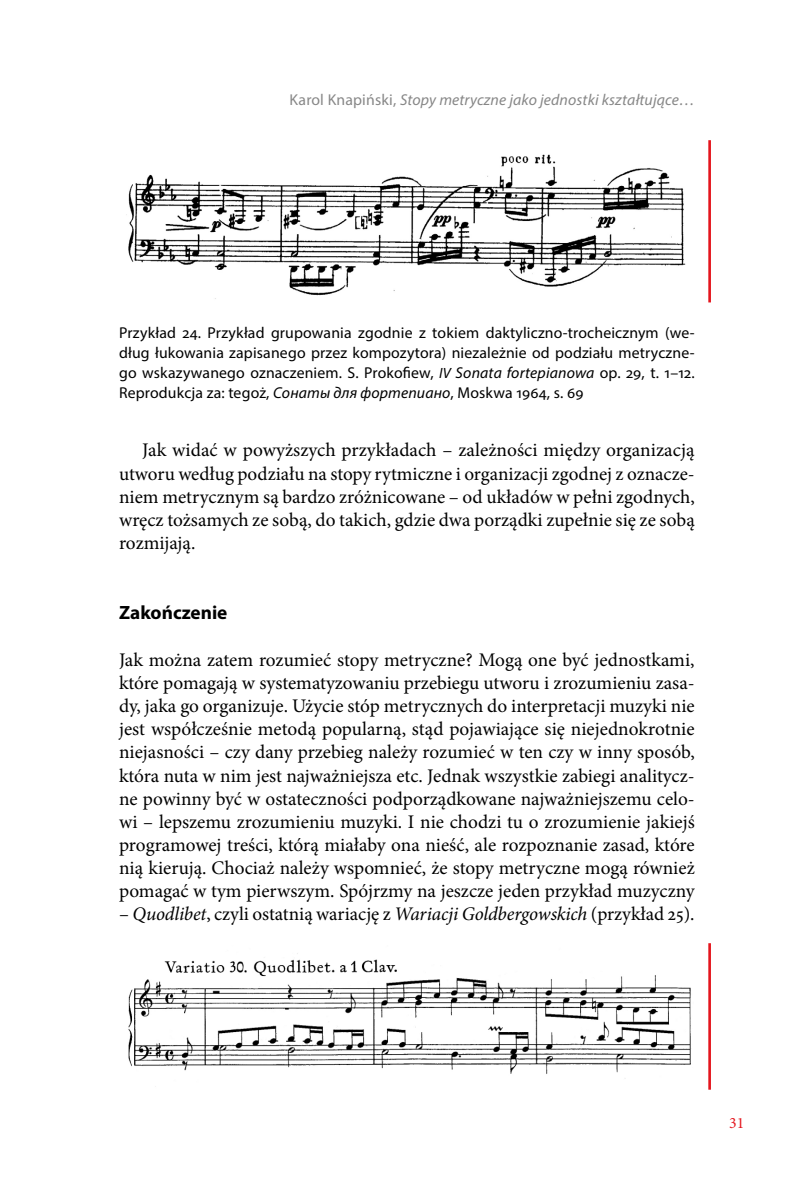
<style>
.page{position:relative;width:794px;height:1191px;background:#fff}
.page>*{position:absolute;margin:0;border:0;box-sizing:border-box;transform-origin:0 0}
.t1{font:19.25px/23.1px "Minion Pro";color:#000;text-align:justify}
.t2{font:700 19.25px "Myriad Pro";color:#000}
.t3{font:15.75px/19.6px "Myriad Pro";letter-spacing:.01em;color:#000;text-align:justify}
.t4{font:italic 15.75px "Myriad Pro";letter-spacing:.01em;color:#878787}
.t5{font:15.75px "Minion Pro";color:#e4151d}
.s1{font-style:normal}
.s2{font-style:italic;font-size:14.88px}
.s3{font-style:italic}
</style>
<div class="page">
<img style="left:126px;top:154px;width:560px;height:145px">
<hr style="left:708px;top:140px;width:3px;height:162px;background:#e4151d">
<img style="left:128px;top:953px;width:563px;height:126px">
<hr style="left:708px;top:943px;width:3px;height:146px;background:#e4151d">
<p class="t4" style="left:290px;top:90px;width:406px"><span class="s1">Karol Knapiński,</span> Stopy metryczne jako jednostki kształtujące…</p>
<p class="t3" style="left:119px;top:323px;width:577px">Przykład 24. Przykład grupowania zgodnie z tokiem daktyliczno-trocheicznym (we&shy;dług łukowania zapisanego przez kompozytora) niezależnie od podziału metryczne&shy;go wskazywanego oznaczeniem. S. Prokofiew, <span class="s2">IV</span> <span class="s3">Sonata fortepianowa</span> op. 29, t. 1–12.<br>Reprodukcja za: tegoż, <span class="s3">Сонаты для фортепиано</span>, Moskwa 1964, s. 69</p>
<p class="t1" style="left:119px;top:439px;width:577px;text-indent:23px">Jak widać w powyższych przykładach – zależności między organizacją utworu według podziału na stopy rytmiczne i organizacji zgodnej z oznacze&shy;niem metrycznym są bardzo zróżnicowane – od układów w pełni zgodnych, wręcz tożsamych ze sobą, do takich, gdzie dwa porządki zupełnie się ze sobą rozmijają.</p>
<p class="t2" style="left:119px;top:600px;width:110px">Zakończenie</p>
<p class="t1" style="left:119px;top:648px;width:577px">Jak można zatem rozumieć stopy metryczne? Mogą one być jednostkami, które pomagają w systematyzowaniu przebiegu utworu i zrozumieniu zasa&shy;dy, jaka go organizuje. Użycie stóp metrycznych do interpretacji muzyki nie jest współcześnie metodą popularną, stąd pojawiające się niejednokrotnie niejasności – czy dany przebieg należy rozumieć w ten czy w inny sposób, która nuta w nim jest najważniejsza etc. Jednak wszystkie zabiegi analitycz&shy;ne powinny być w ostateczności podporządkowane najważniejszemu celo&shy;wi – lepszemu zrozumieniu muzyki. I nie chodzi tu o zrozumienie jakiejś programowej treści, którą miałaby ona nieść, ale rozpoznanie zasad, które nią kierują. Chociaż należy wspomnieć, że stopy metryczne mogą również pomagać w tym pierwszym. Spójrzmy na jeszcze jeden przykład muzyczny</p>
<p class="t1" style="left:119px;top:902px;width:577px">– <span class="s3">Quodlibet</span>, czyli ostatnią wariację z <span class="s3">Wariacji Goldbergowskich</span> (przykład 25).</p>
<p class="t5" style="left:729px;top:1112px;width:17px">31</p>
</div>
